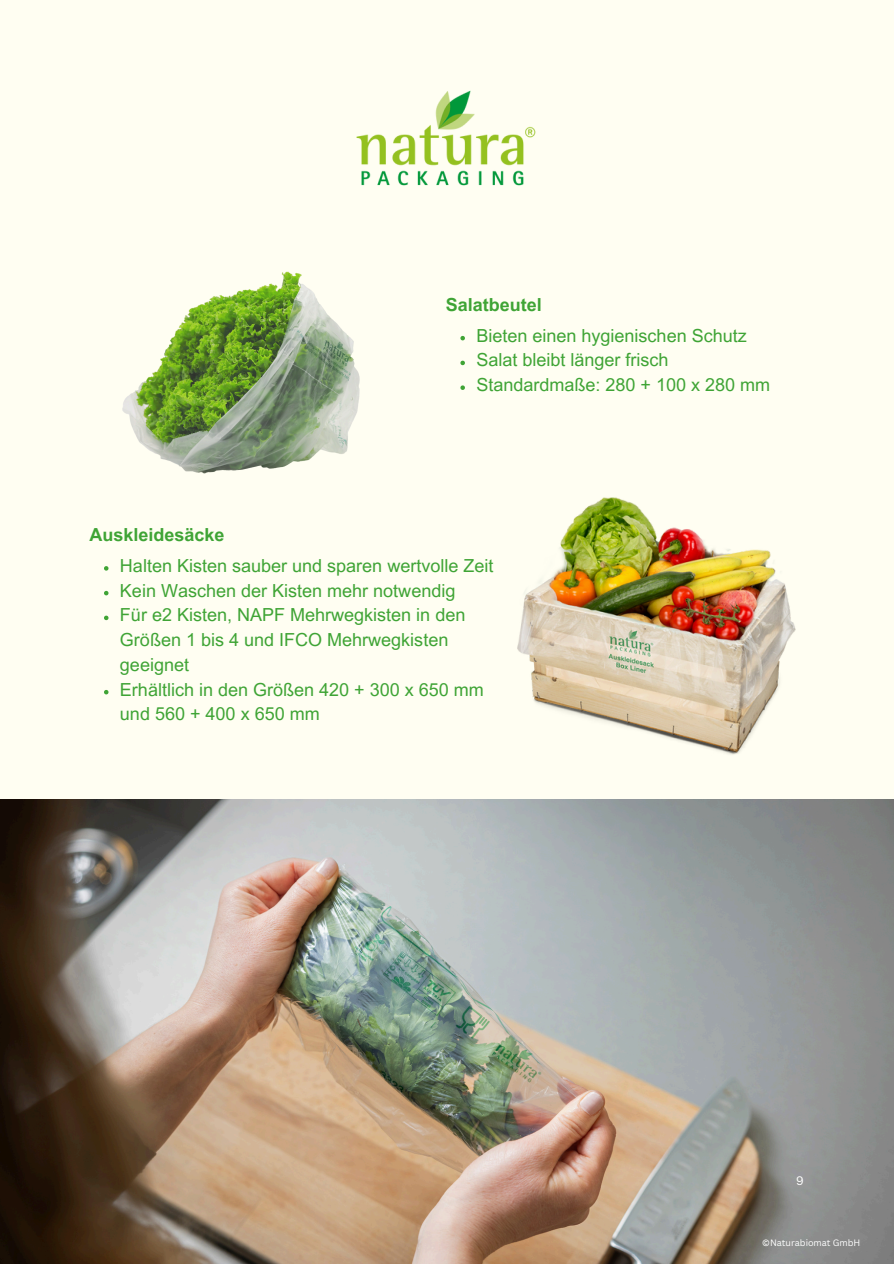
<style>
.page{position:relative;width:894px;height:1264px;background:#fff}
.page>*{position:absolute;margin:0;border:0;box-sizing:border-box;transform-origin:0 0}
.t1{font:18px/24.8px "Arial MT Pro";color:#3fa435}
.t2{font:700 18px "Arial MT Pro";color:#3fa435}
.t3{font:12px "Canva Sans";color:#fff}
.t4{font:9px "Canva Sans";color:#fff}
</style>
<div class="page">
<div style="left:0;top:0;width:893px;height:1263px;background:#fffef2"></div>
<img style="left:517px;top:497px;width:279px;height:258px">
<img style="left:0;top:799px;width:893px;height:464px">
<svg style="left:104px;top:566px;width:4px;height:4px"></svg>
<svg style="left:104px;top:591px;width:4px;height:4px"></svg>
<svg style="left:104px;top:615px;width:4px;height:5px"></svg>
<svg style="left:104px;top:690px;width:4px;height:4px"></svg>
<svg style="left:460px;top:336px;width:5px;height:4px"></svg>
<svg style="left:460px;top:360px;width:5px;height:5px"></svg>
<svg style="left:460px;top:385px;width:5px;height:5px"></svg>
<img style="left:122px;top:271px;width:238px;height:203px">
<img style="left:356px;top:90px;width:180px;height:96px">
<p class="t2" style="left:445px;top:298px;width:98px">Salatbeutel</p>
<p class="t1" style="left:476px;top:325px;width:272px">Bieten einen hygienischen Schutz</p>
<p class="t1" style="left:476px;top:350px;width:194px">Salat bleibt länger frisch</p>
<p class="t1" style="left:476px;top:374px;width:295px">Standardmaße: 280 + 100 x 280 mm</p>
<p class="t2" style="left:89px;top:528px;width:137px">Auskleidesäcke</p>
<p class="t1" style="left:120px;top:555px;width:375px">Halten Kisten sauber und sparen wertvolle Zeit</p>
<p class="t1" style="left:120px;top:580px;width:337px">Kein Waschen der Kisten mehr notwendig</p>
<p class="t1" style="left:120px;top:605px;width:347px">Für e2 Kisten, NAPF Mehrwegkisten in den<br>Größen 1 bis 4 und IFCO Mehrwegkisten geeignet</p>
<p class="t1" style="left:120px;top:679px;width:365px">Erhältlich in den Größen 420 + 300 x 650 mm und 560 + 400 x 650 mm</p>
<p class="t3" style="left:796px;top:1172px;width:9px">9</p>
<p class="t4" style="left:762px;top:1236px;width:99px">©Naturabiomat GmbH</p>
</div>
